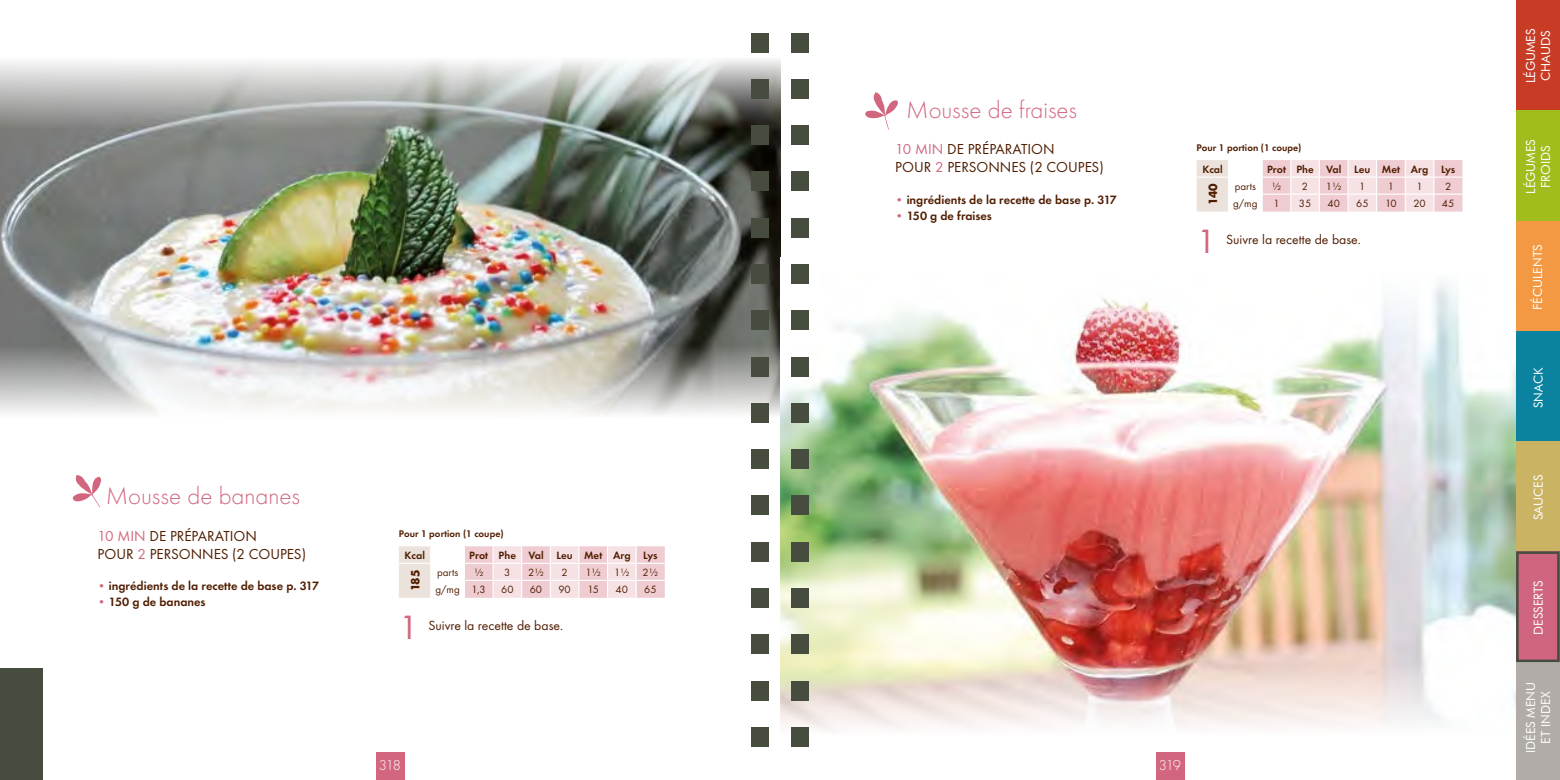
<style>
.page{position:relative;width:1560px;height:780px;background:#fff}
.page>*{position:absolute;margin:0;border:0;box-sizing:border-box;transform-origin:0 0}
.t1{font:35px "Function Pro";color:#d1667e}
.t2{font:300 25px "Function Pro";color:#d1667e}
.t3{font:15px/18px "Function Pro";color:#501d00}
.t4{font:300 15px "Function Pro";letter-spacing:-.08em;color:#fff}
.t5{font:13.75px "Function Pro";color:#501d00}
.t6{font:300 13.75px "Function Pro";letter-spacing:-.005em;color:#fff}
.t7{font:600 12.5px "Function Pro";color:#501d00}
.t8{font:12.5px/15px "Futura BT";color:#fcfefc;text-align:center}
.t9{font:12.5px/15px "Futura BT";color:#fff}
.t10{font:700 12.5px "Function Pro";letter-spacing:-.025em;color:#501d00}
.t11{font:11px "Function Pro";color:#501d00}
.t12{font:600 11px "Function Pro";color:#501d00}
.t13{font:600 10px "Function Pro";color:#501d00}
.s1{color:#d1667e}
</style>
<div class="page">
<img style="left:0;top:134px;width:780px;height:205px">
<svg style="left:0;top:42px;width:780px;height:92px"></svg>
<svg style="left:0;top:339px;width:780px;height:84px"></svg>
<svg style="left:399px;top:546px;width:265px;height:51px"></svg>
<svg style="left:73px;top:475px;width:28px;height:32px"></svg>
<div style="left:376px;top:752px;width:28px;height:28px;background:#d1667e"></div>
<div style="left:0;top:668px;width:43px;height:112px;background:#464c3e"></div>
<div style="left:750px;top:33px;width:18px;height:19px;background:#464c3e"></div>
<div style="left:750px;top:403px;width:18px;height:19px;background:#464c3e"></div>
<div style="left:750px;top:218px;width:18px;height:19px;background:#464c3e"></div>
<div style="left:750px;top:588px;width:18px;height:19px;background:#464c3e"></div>
<div style="left:750px;top:79px;width:18px;height:20px;background:#464c3e"></div>
<div style="left:750px;top:449px;width:18px;height:20px;background:#464c3e"></div>
<div style="left:750px;top:264px;width:18px;height:20px;background:#464c3e"></div>
<div style="left:750px;top:634px;width:18px;height:20px;background:#464c3e"></div>
<div style="left:750px;top:125px;width:18px;height:20px;background:#464c3e"></div>
<div style="left:750px;top:172px;width:18px;height:19px;background:#464c3e"></div>
<div style="left:750px;top:495px;width:18px;height:20px;background:#464c3e"></div>
<div style="left:750px;top:542px;width:18px;height:19px;background:#464c3e"></div>
<div style="left:750px;top:310px;width:18px;height:20px;background:#464c3e"></div>
<div style="left:750px;top:357px;width:18px;height:19px;background:#464c3e"></div>
<div style="left:750px;top:681px;width:18px;height:19px;background:#464c3e"></div>
<div style="left:750px;top:727px;width:18px;height:19px;background:#464c3e"></div>
<img style="left:780px;top:350px;width:735px;height:307px">
<svg style="left:808px;top:264px;width:654px;height:86px"></svg>
<svg style="left:780px;top:657px;width:735px;height:90px"></svg>
<svg style="left:1196px;top:160px;width:266px;height:51px"></svg>
<svg style="left:865px;top:92px;width:33px;height:38px"></svg>
<div style="left:1155px;top:752px;width:28px;height:28px;background:#d1667e"></div>
<div style="left:791px;top:33px;width:17px;height:19px;background:#464c3e"></div>
<div style="left:791px;top:403px;width:17px;height:19px;background:#464c3e"></div>
<div style="left:791px;top:218px;width:17px;height:19px;background:#464c3e"></div>
<div style="left:791px;top:588px;width:17px;height:19px;background:#464c3e"></div>
<div style="left:791px;top:79px;width:17px;height:20px;background:#464c3e"></div>
<div style="left:791px;top:449px;width:17px;height:20px;background:#464c3e"></div>
<div style="left:791px;top:264px;width:17px;height:20px;background:#464c3e"></div>
<div style="left:791px;top:634px;width:17px;height:20px;background:#464c3e"></div>
<div style="left:791px;top:125px;width:17px;height:20px;background:#464c3e"></div>
<div style="left:791px;top:172px;width:17px;height:19px;background:#464c3e"></div>
<div style="left:791px;top:495px;width:17px;height:20px;background:#464c3e"></div>
<div style="left:791px;top:542px;width:17px;height:19px;background:#464c3e"></div>
<div style="left:791px;top:310px;width:17px;height:20px;background:#464c3e"></div>
<div style="left:791px;top:357px;width:17px;height:19px;background:#464c3e"></div>
<div style="left:791px;top:681px;width:17px;height:19px;background:#464c3e"></div>
<div style="left:791px;top:727px;width:17px;height:19px;background:#464c3e"></div>
<div style="left:1515px;top:0;width:44px;height:110px;background:#c83c25"></div>
<div style="left:1515px;top:110px;width:44px;height:111px;background:#a1bd1d"></div>
<div style="left:1515px;top:221px;width:44px;height:111px;background:#f49943"></div>
<div style="left:1515px;top:331px;width:44px;height:111px;background:#0b82a0"></div>
<div style="left:1515px;top:441px;width:44px;height:111px;background:#cbb364"></div>
<div style="left:1515px;top:551px;width:44px;height:111px;background:#d06580"></div>
<div style="left:1515px;top:661px;width:44px;height:119px;background:#b1aca8"></div>
<div style="left:1515px;top:551px;width:44px;height:111px;border:2px solid #464c3e"></div>
<h2 class="t2" style="left:106px;top:482px;width:195px">Mousse de bananes</h2>
<p class="t3" style="left:97px;top:526px;width:210px"><span class="s1">10 MIN</span> DE PRéPARATION<br>POUR <span class="s1">2</span> PERSONNES (2 COUPES)</p>
<p class="t7" style="left:97px;top:578px;width:223px"><span class="s1">•</span> ingrédients de la recette de base p. 317</p>
<p class="t7" style="left:97px;top:594px;width:110px"><span class="s1">•</span> 150 g de bananes</p>
<p class="t13" style="left:399px;top:527px;width:106px">pour 1 portion (1 coupe)</p>
<p class="t12" style="left:404px;top:548px;width:22px">Kcal</p>
<p class="t12" style="left:469px;top:548px;width:190px">prot phe val Leu met arg Lys</p>
<p class="t10" style="left:408px;top:591px;width:23px;rotate:-90deg">185</p>
<p class="t11" style="left:437px;top:566px;width:23px">parts</p>
<p class="t11" style="left:474px;top:566px;width:11px">½</p>
<p class="t11" style="left:504px;top:566px;width:8px">3</p>
<p class="t11" style="left:528px;top:566px;width:17px">2½</p>
<p class="t11" style="left:561px;top:566px;width:8px">2</p>
<p class="t11" style="left:585px;top:566px;width:74px">1½ 1½ 2½</p>
<p class="t11" style="left:435px;top:583px;width:52px">g/mg 1,3</p>
<p class="t11" style="left:501px;top:583px;width:14px">60</p>
<p class="t11" style="left:529px;top:583px;width:14px">60</p>
<p class="t11" style="left:558px;top:583px;width:14px">90</p>
<p class="t11" style="left:587px;top:583px;width:13px">15</p>
<p class="t11" style="left:615px;top:583px;width:14px">40</p>
<p class="t11" style="left:644px;top:583px;width:14px">65</p>
<h1 class="t1" style="left:399px;top:607px;width:21px">1</h1>
<p class="t5" style="left:428px;top:617px;width:136px">Suivre la recette de base.</p>
<p class="t4" style="left:379px;top:756px;width:24px">318</p>
<h2 class="t2" style="left:906px;top:96px;width:172px">Mousse de fraises</h2>
<p class="t3" style="left:895px;top:141px;width:210px"><span class="s1">10 MIN</span> DE PRéPARATION<br>POUR <span class="s1">2</span> PERSONNES (2 COUPES)</p>
<p class="t7" style="left:895px;top:192px;width:223px"><span class="s1">•</span> ingrédients de la recette de base p. 317</p>
<p class="t7" style="left:895px;top:208px;width:98px"><span class="s1">•</span> 150 g de fraises</p>
<p class="t13" style="left:1196px;top:141px;width:106px">pour 1 portion (1 coupe)</p>
<p class="t12" style="left:1202px;top:162px;width:22px">Kcal</p>
<p class="t12" style="left:1266px;top:162px;width:190px">prot phe val Leu met arg Lys</p>
<p class="t10" style="left:1205px;top:205px;width:23px;rotate:-90deg">140</p>
<p class="t11" style="left:1234px;top:180px;width:23px">parts</p>
<p class="t11" style="left:1271px;top:180px;width:11px">½</p>
<p class="t11" style="left:1301px;top:180px;width:8px">2</p>
<p class="t11" style="left:1325px;top:180px;width:17px">1½</p>
<p class="t11" style="left:1358px;top:180px;width:8px">1</p>
<p class="t11" style="left:1387px;top:180px;width:8px">1</p>
<p class="t11" style="left:1416px;top:180px;width:8px">1</p>
<p class="t11" style="left:1444px;top:180px;width:8px">2</p>
<p class="t11" style="left:1232px;top:197px;width:26px">g/mg</p>
<p class="t11" style="left:1273px;top:197px;width:8px">1</p>
<p class="t11" style="left:1298px;top:197px;width:14px">35</p>
<p class="t11" style="left:1327px;top:197px;width:14px">40</p>
<p class="t11" style="left:1355px;top:197px;width:14px">65</p>
<p class="t11" style="left:1384px;top:197px;width:13px">10</p>
<p class="t11" style="left:1412px;top:197px;width:14px">20</p>
<p class="t11" style="left:1441px;top:197px;width:14px">45</p>
<h1 class="t1" style="left:1196px;top:221px;width:21px">1</h1>
<p class="t5" style="left:1225px;top:231px;width:136px">Suivre la recette de base.</p>
<p class="t4" style="left:1158px;top:756px;width:24px">319</p>
<p class="t9" style="left:1522px;top:83px;width:56px;rotate:-90deg">LÉGUMES<br>CHAUDS</p>
<p class="t8" style="left:1522px;top:194px;width:56px;rotate:-90deg">LÉGUMES<br>FROIDS</p>
<p class="t8" style="left:1529px;top:310px;width:67px;rotate:-90deg">FÉCULENTS</p>
<p class="t8" style="left:1530px;top:408px;width:42px;rotate:-90deg">SNACK</p>
<p class="t8" style="left:1530px;top:520px;width:47px;rotate:-90deg">SAUCES</p>
<p class="t8" style="left:1530px;top:634px;width:56px;rotate:-90deg">DESSERTS</p>
<p class="t6" style="left:1529px;top:639px;width:55px;rotate:-90deg">DESSERTS</p>
<p class="t8" style="left:1522px;top:753px;width:73px;rotate:-90deg">IDÉES MENU<br>ET INDEX</p>
</div>
